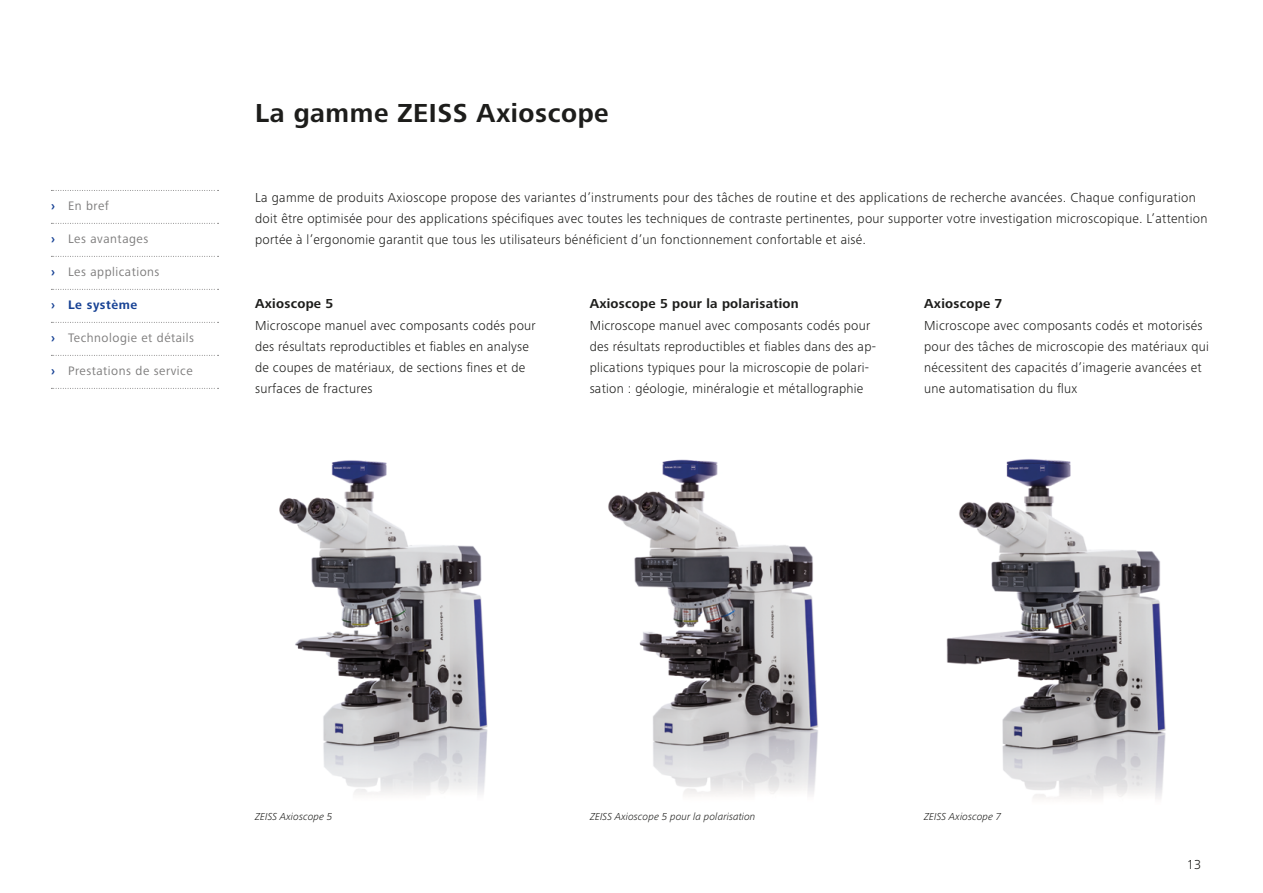
<style>
.page{position:relative;width:1263px;height:893px;background:#fff}
.page>*{position:absolute;margin:0;border:0;box-sizing:border-box;transform-origin:0 0}
.t1{font:700 27px "Zeiss Frutiger Next Pro";letter-spacing:.02em;color:#1d1d1b}
.t2{font:300 13.5px/21.3px "Zeiss Frutiger Next Pro";letter-spacing:.02em;color:#1d1d1b}
.t3{font:700 13.5px "Zeiss Frutiger Next Pro";letter-spacing:.02em;color:#1d1d1b}
.t4{font:12.75px "Zeiss Frutiger Next Pro";letter-spacing:.04em;color:#7c7b7b}
.t5{font:700 12.75px "Zeiss Frutiger Next Pro";letter-spacing:.04em;color:#164194}
.t6{font:italic 300 10.5px "Zeiss Frutiger Next Pro";letter-spacing:.005em;color:#1d1d1b}
.s1{font-weight:700;color:#164194}
</style>
<div class="page">
<img style="left:279px;top:460px;width:209px;height:335px">
<img style="left:608px;top:459px;width:210px;height:336px">
<img style="left:946px;top:459px;width:220px;height:340px">
<svg style="left:51px;top:190px;width:168px;height:1px"></svg>
<svg style="left:51px;top:223px;width:168px;height:1px"></svg>
<svg style="left:51px;top:256px;width:168px;height:1px"></svg>
<svg style="left:51px;top:289px;width:168px;height:1px"></svg>
<svg style="left:51px;top:322px;width:168px;height:1px"></svg>
<svg style="left:51px;top:355px;width:168px;height:1px"></svg>
<svg style="left:51px;top:388px;width:168px;height:1px"></svg>
<p class="t4" style="left:51px;top:199px;width:59px"><span class="s1">›</span> En bref</p>
<p class="t4" style="left:51px;top:232px;width:99px"><span class="s1">›</span> Les avantages</p>
<p class="t4" style="left:51px;top:265px;width:110px"><span class="s1">›</span> Les applications</p>
<p class="t5" style="left:51px;top:298px;width:88px">› Le système</p>
<p class="t4" style="left:51px;top:331px;width:145px"><span class="s1">›</span> Technologie et détails</p>
<p class="t4" style="left:51px;top:364px;width:143px"><span class="s1">›</span> Prestations de service</p>
<h1 class="t1" style="left:255px;top:97px;width:355px">La gamme ZEISS Axioscope</h1>
<p class="t2" style="left:255px;top:187px;width:954px">La gamme de produits Axioscope propose des variantes d’instruments pour des tâches de routine et des applications de recherche avancées. Chaque configuration doit être optimisée pour des applications spécifiques avec toutes les techniques de contraste pertinentes, pour supporter votre investigation microscopique. L’attention portée à l’ergonomie garantit que tous les utilisateurs bénéficient d’un fonctionnement confortable et aisé.</p>
<p class="t3" style="left:255px;top:296px;width:80px">Axioscope 5</p>
<p class="t2" style="left:255px;top:314px;width:282px">Microscope manuel avec composants codés pour des résultats reproductibles et fiables en analyse de coupes de matériaux, de sections fines et de surfaces de fractures</p>
<p class="t3" style="left:590px;top:296px;width:211px">Axioscope 5 pour la polarisation</p>
<p class="t2" style="left:590px;top:314px;width:288px">Microscope manuel avec composants codés pour des résultats reproductibles et fiables dans des ap&shy;plications typiques pour la microscopie de polari&shy;sation : géologie, minéralogie et métallographie</p>
<p class="t3" style="left:924px;top:296px;width:80px">Axioscope 7</p>
<p class="t2" style="left:924px;top:314px;width:286px">Microscope avec composants codés et motorisés pour des tâches de microscopie des matériaux qui nécessitent des capacités d’imagerie avancées et une automatisation du flux</p>
<p class="t6" style="left:255px;top:810px;width:79px">ZEISS Axioscope 5</p>
<p class="t6" style="left:590px;top:810px;width:167px">ZEISS Axioscope 5 pour la polarisation</p>
<p class="t6" style="left:924px;top:810px;width:79px">ZEISS Axioscope 7</p>
<p class="t2" style="left:1187px;top:853px;width:16px">13</p>
</div>
